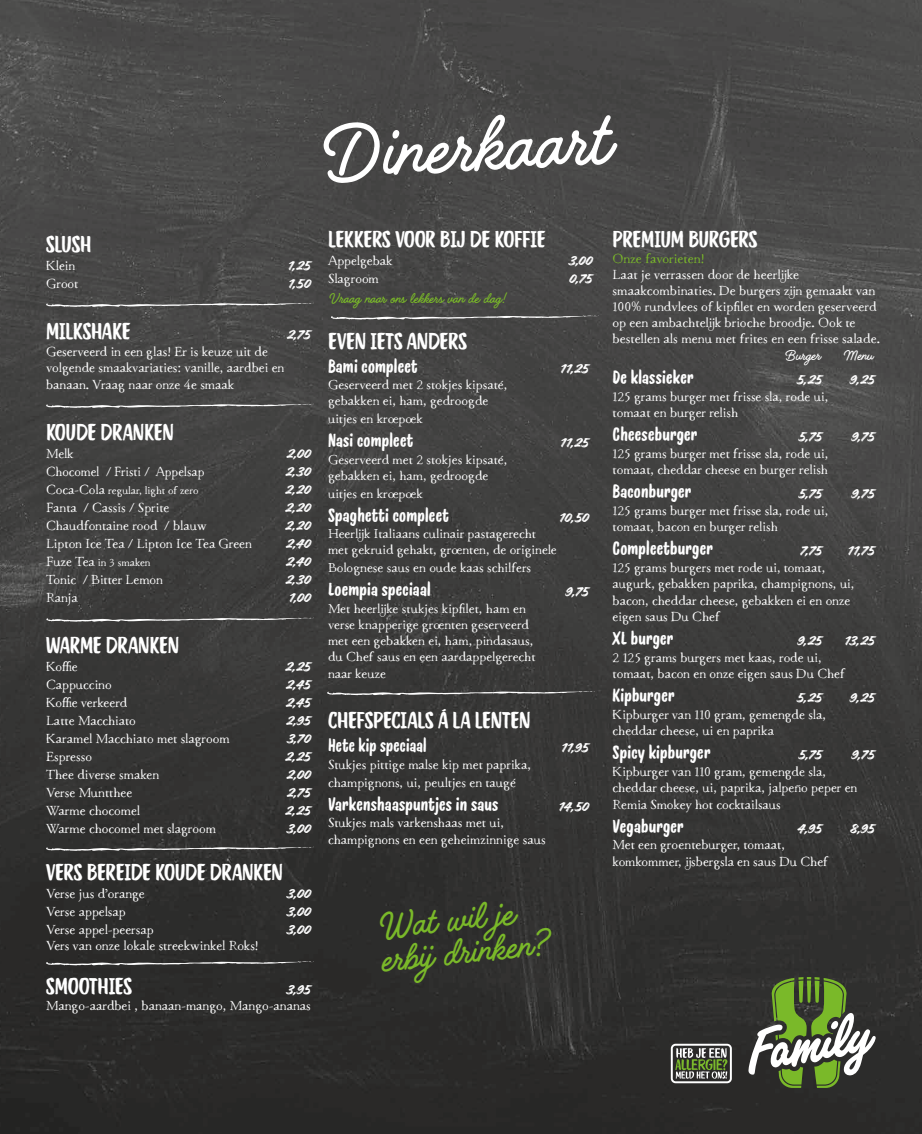
<style>
.page{position:relative;width:922px;height:1134px;background:#fff}
.page>*{position:absolute;margin:0;border:0;box-sizing:border-box;transform-origin:0 0}
.t1{font:89.88px "Handelson Three";color:#fff}
.t2{font:42.5px/33.8px "Handelson Three";color:#7ab929}
.t3{font:22.5px "Quotes Caps";color:#fff}
.t4{font:20px "Handelson Four";color:#fff}
.t5{font:20px "Handelson Four";color:#fff;scale:.95 1}
.t6{font:16.25px "Handelson Three";color:#7ab929}
.t7{font:16.25px "Handelson Three";color:#fff}
.t8{font:15px "Handelson Two";color:#fff}
.t9{font:13.75px/16.5px "Macarons";color:#fff}
.t10{font:13.75px "Macarons";color:#7ab929}
.t11{font:13.5px/16.2px "Macarons";color:#fff}
.t12{font:11.25px "Macarons";color:#fff}
.s1{font-size:13.75px}
</style>
<div class="page">
<img style="left:0;top:0;width:921px;height:1134px">
<div style="left:670px;top:1044px;width:61px;height:39px;border:2px solid #fff;border-radius:4px"></div>
<svg style="left:675px;top:1048px;width:52px;height:31px;background:#6d785f"></svg>
<svg style="left:46px;top:302px;width:268px;height:5px"></svg>
<svg style="left:326px;top:691px;width:268px;height:5px"></svg>
<svg style="left:46px;top:961px;width:268px;height:5px"></svg>
<svg style="left:330px;top:315px;width:268px;height:5px"></svg>
<svg style="left:46px;top:403px;width:268px;height:5px"></svg>
<svg style="left:46px;top:617px;width:268px;height:5px"></svg>
<svg style="left:46px;top:846px;width:268px;height:5px"></svg>
<svg style="left:748px;top:977px;width:127px;height:111px"></svg>
<h1 class="t1" style="left:312px;top:107px;width:294px;rotate:-3deg">Dinerkaart</h1>
<h3 class="t3" style="left:46px;top:230px;width:47px">SLUSH</h3>
<p class="t9" style="left:46px;top:258px;width:31px">Klein</p>
<p class="t8" style="left:286px;top:257px;width:25px">1,25</p>
<p class="t9" style="left:46px;top:276px;width:34px">Groot</p>
<p class="t8" style="left:287px;top:275px;width:24px">1,50</p>
<h3 class="t3" style="left:46px;top:317px;width:86px">MILKSHAKE</h3>
<p class="t8" style="left:286px;top:327px;width:25px">2,75</p>
<p class="t9" style="left:46px;top:343px;width:240px">Geserveerd in een glas! Er is keuze uit de volgende smaakvariaties: vanille, aardbei en banaan. Vraag naar onze 4e smaak</p>
<h3 class="t3" style="left:46px;top:418px;width:129px">KOUDE DRANKEN</h3>
<p class="t9" style="left:46px;top:446px;width:29px">Melk</p>
<p class="t8" style="left:286px;top:445px;width:25px">2,00</p>
<p class="t9" style="left:46px;top:464px;width:160px">Chocomel / Fristi / Appelsap</p>
<p class="t8" style="left:285px;top:463px;width:27px">2,30</p>
<p class="t12" style="left:46px;top:484px;width:154px"><span class="s1">Coca-Cola</span> regular, light of zero</p>
<p class="t8" style="left:285px;top:481px;width:27px">2,20</p>
<p class="t9" style="left:46px;top:500px;width:125px">Fanta / Cassis / Sprite</p>
<p class="t8" style="left:285px;top:499px;width:27px">2,20</p>
<p class="t9" style="left:46px;top:518px;width:162px">Chaudfontaine rood / blauw</p>
<p class="t8" style="left:285px;top:517px;width:27px">2,20</p>
<p class="t9" style="left:46px;top:536px;width:207px">Lipton Ice Tea / Lipton Ice Tea Green</p>
<p class="t8" style="left:285px;top:535px;width:26px">2,40</p>
<p class="t12" style="left:46px;top:556px;width:106px"><span class="s1">Fuze Tea</span> in 3 smaken</p>
<p class="t8" style="left:285px;top:553px;width:26px">2,40</p>
<p class="t9" style="left:46px;top:572px;width:118px">Tonic / Bitter Lemon</p>
<p class="t8" style="left:285px;top:571px;width:27px">2,30</p>
<p class="t9" style="left:46px;top:590px;width:33px">Ranja</p>
<p class="t8" style="left:288px;top:589px;width:24px">1,00</p>
<h3 class="t3" style="left:46px;top:631px;width:134px">WARME DRANKEN</h3>
<p class="t9" style="left:46px;top:659px;width:33px">Koffie</p>
<p class="t8" style="left:285px;top:658px;width:27px">2,25</p>
<p class="t9" style="left:46px;top:677px;width:67px">Cappuccino</p>
<p class="t8" style="left:285px;top:676px;width:26px">2,45</p>
<p class="t9" style="left:46px;top:695px;width:83px">Koffie verkeerd</p>
<p class="t8" style="left:285px;top:694px;width:26px">2,45</p>
<p class="t9" style="left:46px;top:713px;width:91px">Latte Macchiato</p>
<p class="t8" style="left:285px;top:712px;width:26px">2,95</p>
<p class="t9" style="left:46px;top:731px;width:185px">Karamel Macchiato met slagroom</p>
<p class="t8" style="left:286px;top:730px;width:25px">3,70</p>
<p class="t9" style="left:46px;top:749px;width:47px">Espresso</p>
<p class="t8" style="left:285px;top:748px;width:27px">2,25</p>
<p class="t9" style="left:46px;top:767px;width:115px">Thee diverse smaken</p>
<p class="t8" style="left:286px;top:766px;width:25px">2,00</p>
<p class="t9" style="left:46px;top:785px;width:88px">Verse Muntthee</p>
<p class="t8" style="left:286px;top:784px;width:25px">2,75</p>
<p class="t9" style="left:46px;top:803px;width:95px">Warme chocomel</p>
<p class="t8" style="left:285px;top:802px;width:27px">2,25</p>
<p class="t9" style="left:46px;top:821px;width:171px">Warme chocomel met slagroom</p>
<p class="t8" style="left:286px;top:820px;width:25px">3,00</p>
<h3 class="t3" style="left:46px;top:858px;width:238px">VERS BEREIDE KOUDE DRANKEN</h3>
<p class="t9" style="left:46px;top:885px;width:100px">Verse jus d’orange</p>
<p class="t8" style="left:286px;top:885px;width:25px">3,00</p>
<p class="t9" style="left:46px;top:903px;width:81px">Verse appelsap</p>
<p class="t8" style="left:286px;top:903px;width:25px">3,00</p>
<p class="t9" style="left:46px;top:921px;width:109px">Verse appel-peersap</p>
<p class="t8" style="left:286px;top:921px;width:25px">3,00</p>
<p class="t9" style="left:46px;top:938px;width:214px">Vers van onze lokale streekwinkel Roks!</p>
<h3 class="t3" style="left:46px;top:972px;width:87px">SMOOTHIES</h3>
<p class="t8" style="left:286px;top:981px;width:26px">3,95</p>
<p class="t9" style="left:46px;top:998px;width:266px">Mango-aardbei , banaan-mango, Mango-ananas</p>
<h3 class="t3" style="left:328px;top:226px;width:219px">LEKKERS VOOR BIJ DE KOFFIE</h3>
<p class="t9" style="left:328px;top:253px;width:66px">Appelgebak</p>
<p class="t8" style="left:568px;top:253px;width:25px">3,00</p>
<p class="t9" style="left:328px;top:271px;width:52px">Slagroom</p>
<p class="t8" style="left:568px;top:271px;width:25px">0,75</p>
<p class="t6" style="left:328px;top:290px;width:179px">Vraag naar ons lekkers van de dag!</p>
<h3 class="t3" style="left:328px;top:327px;width:140px">EVEN IETS ANDERS</h3>
<h3 class="t4" style="left:328px;top:354px;width:91px">Bami compleet</h3>
<p class="t8" style="left:559px;top:360px;width:30px">11,25</p>
<p class="t11" style="left:328px;top:377px;width:181px">Geserveerd met 2 stokjes kipsaté, gebakken ei, ham, gedroogde</p>
<p class="t11" style="left:328px;top:411px;width:96px">uitjes en kroepoek</p>
<h3 class="t4" style="left:328px;top:429px;width:87px">Nasi compleet</h3>
<p class="t8" style="left:559px;top:435px;width:30px">11,25</p>
<p class="t11" style="left:328px;top:451px;width:181px">Geserveerd met 2 stokjes kipsaté, gebakken ei, ham, gedroogde</p>
<p class="t11" style="left:328px;top:486px;width:96px">uitjes en kroepoek</p>
<h3 class="t4" style="left:328px;top:503px;width:123px">Spaghetti compleet</h3>
<p class="t8" style="left:558px;top:509px;width:31px">10,50</p>
<p class="t11" style="left:328px;top:526px;width:230px">Heerlijk Italiaans culinair pastagerecht met gekruid gehakt, groenten, de originele</p>
<p class="t11" style="left:328px;top:560px;width:205px">Bolognese saus en oude kaas schilfers</p>
<h3 class="t4" style="left:328px;top:578px;width:104px">Loempia speciaal</h3>
<p class="t8" style="left:564px;top:584px;width:25px">9,75</p>
<p class="t11" style="left:328px;top:600px;width:209px">Met heerlijke stukjes kipfilet, ham en verse knapperige groenten geserveerd met een gebakken ei, ham, pindasaus, du Chef saus en een aardappelgerecht naar keuze</p>
<h3 class="t3" style="left:328px;top:706px;width:204px">CHEFSPECIALS Á LA LENTEN</h3>
<h3 class="t5" style="left:328px;top:733px;width:105px">Hete kip speciaal</h3>
<p class="t8" style="left:560px;top:739px;width:30px">11,95</p>
<p class="t9" style="left:328px;top:755px;width:204px;line-height:18px">Stukjes pittige malse kip met paprika, champignons, ui, peultjes en taugé</p>
<h3 class="t4" style="left:328px;top:792px;width:172px">Varkenshaaspuntjes in saus</h3>
<p class="t8" style="left:557px;top:798px;width:32px">14,50</p>
<p class="t9" style="left:328px;top:815px;width:219px">Stukjes mals varkenshaas met ui, champignons en een geheimzinnige saus</p>
<h2 class="t2" style="left:373px;top:912px;width:172px;rotate:-6deg">Wat wil je erbij drinken?</h2>
<h3 class="t3" style="left:612px;top:226px;width:146px">PREMIUM BURGERS</h3>
<p class="t10" style="left:612px;top:251px;width:93px">Onze favorieten!</p>
<p class="t9" style="left:612px;top:267px;width:269px;line-height:15.9px">Laat je verrassen door de heerlijke smaakcombinaties. De burgers zijn gemaakt van 100% rundvlees of kipfilet en worden geserveerd op een ambachtelijk brioche broodje. Ook te bestellen als menu met frites en een frisse salade.</p>
<p class="t7" style="left:783px;top:347px;width:38px">Burger</p>
<p class="t7" style="left:842px;top:347px;width:31px">Menu</p>
<h3 class="t4" style="left:612px;top:365px;width:82px">De klassieker</h3>
<p class="t8" style="left:796px;top:371px;width:26px">5,25</p>
<p class="t8" style="left:848px;top:371px;width:27px">9,25</p>
<p class="t9" style="left:612px;top:388px;width:217px">125 grams burger met frisse sla, rode ui, tomaat en burger relish</p>
<h3 class="t4" style="left:612px;top:422px;width:86px">Cheeseburger</h3>
<p class="t8" style="left:797px;top:428px;width:25px">5,75</p>
<p class="t8" style="left:850px;top:428px;width:25px">9,75</p>
<p class="t9" style="left:612px;top:445px;width:217px">125 grams burger met frisse sla, rode ui, tomaat, cheddar cheese en burger relish</p>
<h3 class="t4" style="left:612px;top:479px;width:80px">Baconburger</h3>
<p class="t8" style="left:797px;top:485px;width:25px">5,75</p>
<p class="t8" style="left:850px;top:485px;width:25px">9,75</p>
<p class="t9" style="left:612px;top:502px;width:217px">125 grams burger met frisse sla, rode ui, tomaat, bacon en burger relish</p>
<h3 class="t4" style="left:612px;top:536px;width:102px">Compleetburger</h3>
<p class="t8" style="left:799px;top:542px;width:24px">7,75</p>
<p class="t8" style="left:846px;top:542px;width:29px">11,75</p>
<p class="t9" style="left:612px;top:559px;width:243px">125 grams burgers met rode ui, tomaat, augurk, gebakken paprika, champignons, ui, bacon, cheddar cheese, gebakken ei en onze eigen saus Du Chef</p>
<h3 class="t4" style="left:612px;top:626px;width:62px">XL burger</h3>
<p class="t8" style="left:796px;top:632px;width:27px">9,25</p>
<p class="t8" style="left:843px;top:632px;width:32px">13,25</p>
<p class="t9" style="left:612px;top:649px;width:234px">2 125 grams burgers met kaas, rode ui, tomaat, bacon en onze eigen saus Du Chef</p>
<h3 class="t4" style="left:612px;top:683px;width:64px">Kipburger</h3>
<p class="t8" style="left:796px;top:689px;width:26px">5,25</p>
<p class="t8" style="left:848px;top:689px;width:27px">9,25</p>
<p class="t9" style="left:612px;top:706px;width:215px">Kipburger van 110 gram, gemengde sla, cheddar cheese, ui en paprika</p>
<h3 class="t4" style="left:612px;top:740px;width:99px">Spicy kipburger</h3>
<p class="t8" style="left:797px;top:746px;width:25px">5,75</p>
<p class="t8" style="left:850px;top:746px;width:25px">9,75</p>
<p class="t9" style="left:612px;top:763px;width:246px">Kipburger van 110 gram, gemengde sla, cheddar cheese, ui, paprika, jalpeño peper en<br>Remia Smokey hot cocktailsaus</p>
<h3 class="t4" style="left:612px;top:814px;width:73px">Vegaburger</h3>
<p class="t8" style="left:796px;top:820px;width:26px">4,95</p>
<p class="t8" style="left:849px;top:820px;width:26px">8,95</p>
<p class="t9" style="left:612px;top:837px;width:217px">Met een groenteburger, tomaat, komkommer, ijsbergsla en saus Du Chef</p>
</div>
